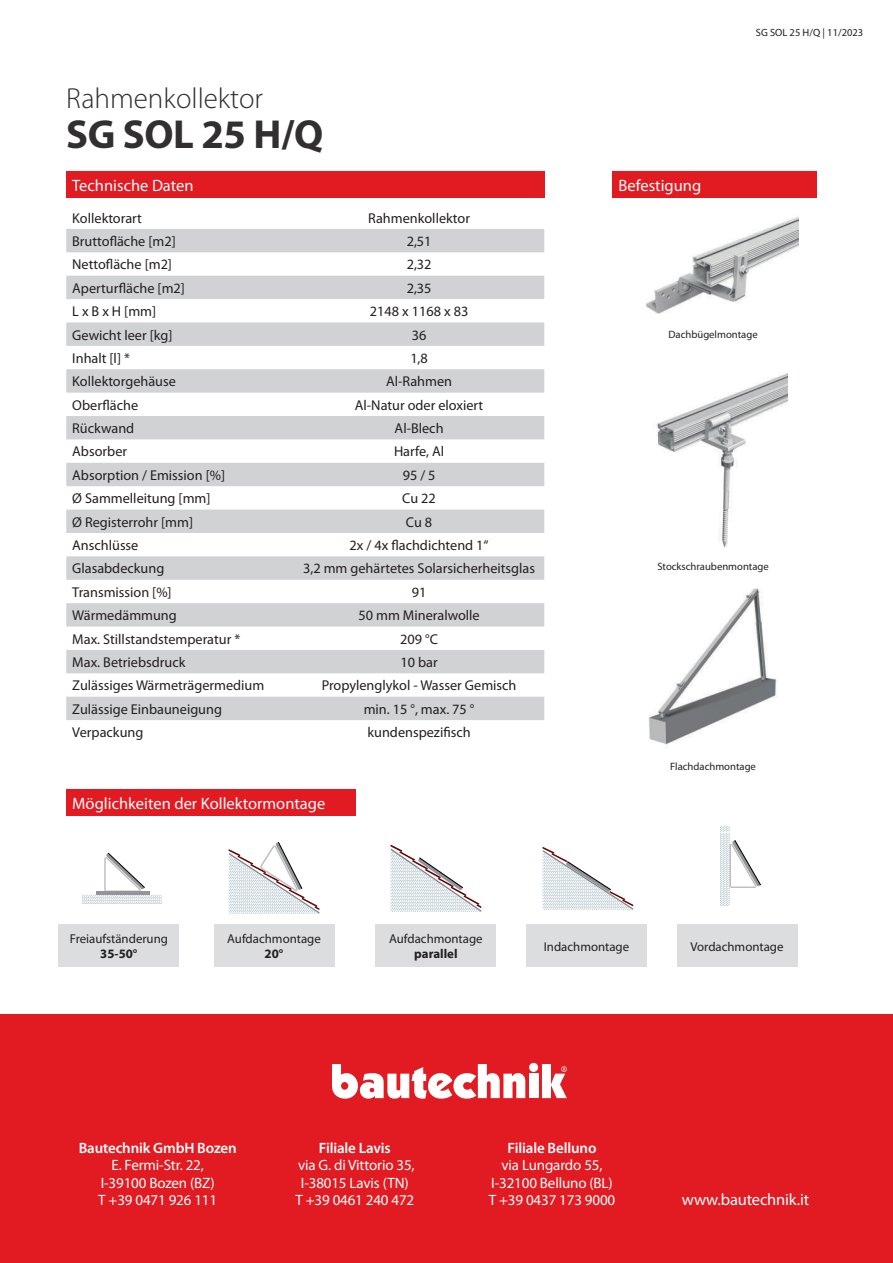
<style>
.page{position:relative;width:893px;height:1263px;background:#fff}
.page>*{position:absolute;margin:0;border:0;box-sizing:border-box;transform-origin:0 0}
.t1{font:700 40.65px "Myriad Pro";letter-spacing:-.01em;color:#312f30}
.t2{font:300 29.1px "Myriad Pro";color:#312f30}
.t3{font:16.5px "Myriad Pro";color:#fff}
.t4{font:15px/17.2px "Myriad Pro";letter-spacing:-.01em;color:#fff;text-align:center}
.t5{font:600 15px "Myriad Pro";letter-spacing:-.01em;color:#fff}
.t6{font:14.25px "Myriad Pro";color:#231f20}
.t7{font:12.9px "Myriad Pro";color:#231f20}
.t8{font:700 12.9px "Myriad Pro";color:#231f20}
.t9{font:10.65px "Myriad Pro";color:#231f20}
.t10{font:10.5px "Myriad Pro";color:#231f20}
</style>
<div class="page">
<div style="left:59px;top:924px;width:120px;height:43px;background:#dcdddf"></div>
<div style="left:214px;top:924px;width:120px;height:43px;background:#dcdddf"></div>
<div style="left:376px;top:924px;width:120px;height:43px;background:#dcdddf"></div>
<div style="left:526px;top:924px;width:121px;height:43px;background:#dcdddf"></div>
<div style="left:677px;top:924px;width:120px;height:43px;background:#dcdddf"></div>
<div style="left:66px;top:171px;width:478px;height:27px;background:#e21a21"></div>
<div style="left:66px;top:790px;width:289px;height:26px;background:#e21a21"></div>
<div style="left:612px;top:171px;width:205px;height:27px;background:#e21a21"></div>
<div style="left:0;top:1014px;width:893px;height:249px;background:#e21a21"></div>
<svg style="left:332px;top:1064px;width:193px;height:35px"></svg>
<div style="left:529px;top:1074px;width:9px;height:24px;background:#fff"></div>
<div style="left:529px;top:1063px;width:9px;height:9px;background:#fff;border-radius:50%"></div>
<svg style="left:542px;top:1064px;width:25px;height:34px"></svg>
<svg style="left:66px;top:229px;width:478px;height:491px;fill:#d1d2d4"></svg>
<svg style="left:82px;top:852px;width:80px;height:51px"></svg>
<hr style="left:96px;top:892px;width:53px;height:3px;background:#939598">
<svg style="left:229px;top:841px;width:90px;height:73px"></svg>
<svg style="left:391px;top:844px;width:90px;height:68px"></svg>
<svg style="left:543px;top:847px;width:90px;height:63px"></svg>
<svg style="left:720px;top:826px;width:41px;height:80px"></svg>
<img style="left:646px;top:216px;width:153px;height:98px">
<img style="left:657px;top:372px;width:131px;height:176px">
<img style="left:649px;top:588px;width:128px;height:160px">
<h2 class="t2" style="left:66px;top:81px;width:198px">Rahmenkollektor</h2>
<h1 class="t1" style="left:66px;top:107px;width:259px">SG SOL 25 H/Q</h1>
<p class="t3" style="left:72px;top:175px;width:123px">Technische Daten</p>
<p class="t6" style="left:72px;top:209px;width:71px">Kollektorart</p>
<p class="t6" style="left:368px;top:209px;width:103px">Rahmenkollektor</p>
<p class="t6" style="left:72px;top:232px;width:105px">Bruttofläche [m2]</p>
<p class="t6" style="left:407px;top:232px;width:26px">2,51</p>
<p class="t6" style="left:72px;top:256px;width:101px">Nettofläche [m2]</p>
<p class="t6" style="left:407px;top:256px;width:26px">2,32</p>
<p class="t6" style="left:72px;top:279px;width:114px">Aperturfläche [m2]</p>
<p class="t6" style="left:407px;top:279px;width:26px">2,35</p>
<p class="t6" style="left:72px;top:303px;width:85px">L x B x H [mm]</p>
<p class="t6" style="left:370px;top:303px;width:100px">2148 x 1168 x 83</p>
<p class="t6" style="left:72px;top:326px;width:102px">Gewicht leer [kg]</p>
<p class="t6" style="left:412px;top:326px;width:16px">36</p>
<p class="t6" style="left:72px;top:349px;width:59px">Inhalt [l] *</p>
<p class="t6" style="left:410px;top:349px;width:19px">1,8</p>
<p class="t6" style="left:72px;top:373px;width:105px">Kollektorgehäuse</p>
<p class="t6" style="left:386px;top:373px;width:67px">Al-Rahmen</p>
<p class="t6" style="left:72px;top:396px;width:67px">Oberfläche</p>
<p class="t6" style="left:355px;top:396px;width:130px">Al-Natur oder eloxiert</p>
<p class="t6" style="left:72px;top:419px;width:64px">Rückwand</p>
<p class="t6" style="left:395px;top:419px;width:50px">Al-Blech</p>
<p class="t6" style="left:72px;top:443px;width:56px">Absorber</p>
<p class="t6" style="left:394px;top:443px;width:52px">Harfe, Al</p>
<p class="t6" style="left:72px;top:466px;width:154px">Absorption / Emission [%]</p>
<p class="t6" style="left:403px;top:466px;width:34px">95 / 5</p>
<p class="t6" style="left:72px;top:490px;width:140px">Ø Sammelleitung [mm]</p>
<p class="t6" style="left:402px;top:490px;width:35px">Cu 22</p>
<p class="t6" style="left:72px;top:513px;width:122px">Ø Registerrohr [mm]</p>
<p class="t6" style="left:406px;top:513px;width:28px">Cu 8</p>
<p class="t6" style="left:72px;top:536px;width:68px">Anschlüsse</p>
<p class="t6" style="left:350px;top:536px;width:141px">2x / 4x flachdichtend 1“</p>
<p class="t6" style="left:72px;top:560px;width:94px">Glasabdeckung</p>
<p class="t6" style="left:303px;top:560px;width:234px">3,2 mm gehärtetes Solarsicherheitsglas</p>
<p class="t6" style="left:72px;top:583px;width:101px">Transmission [%]</p>
<p class="t6" style="left:412px;top:583px;width:16px">91</p>
<p class="t6" style="left:72px;top:607px;width:106px">Wärmedämmung</p>
<p class="t6" style="left:358px;top:607px;width:123px">50 mm Mineralwolle</p>
<p class="t6" style="left:72px;top:630px;width:170px">Max. Stillstandstemperatur *</p>
<p class="t6" style="left:400px;top:630px;width:39px">209 °C</p>
<p class="t6" style="left:72px;top:653px;width:115px">Max. Betriebsdruck</p>
<p class="t6" style="left:400px;top:653px;width:39px">10 bar</p>
<p class="t6" style="left:72px;top:677px;width:194px">Zulässiges Wärmeträgermedium</p>
<p class="t6" style="left:322px;top:677px;width:196px">Propylenglykol - Wasser Gemisch</p>
<p class="t6" style="left:72px;top:700px;width:151px">Zulässige Einbauneigung</p>
<p class="t6" style="left:364px;top:700px;width:112px">min. 15 °, max. 75 °</p>
<p class="t6" style="left:72px;top:723px;width:73px">Verpackung</p>
<p class="t6" style="left:367px;top:723px;width:105px">kundenspezifisch</p>
<p class="t3" style="left:72px;top:793px;width:255px">Möglichkeiten der Kollektormontage</p>
<p class="t3" style="left:618px;top:175px;width:84px">Befestigung</p>
<p class="t10" style="left:756px;top:26px;width:109px">SG SOL 25 H/Q | 11/2023</p>
<p class="t9" style="left:668px;top:328px;width:91px">Dachbügelmontage</p>
<p class="t9" style="left:657px;top:560px;width:113px">Stockschraubenmontage</p>
<p class="t9" style="left:670px;top:760px;width:87px">Flachdachmontage</p>
<p class="t7" style="left:70px;top:930px;width:100px">Freiaufständerung</p>
<p class="t8" style="left:100px;top:945px;width:39px">35-50°</p>
<p class="t7" style="left:227px;top:930px;width:95px">Aufdachmontage</p>
<p class="t8" style="left:265px;top:945px;width:20px">20°</p>
<p class="t7" style="left:389px;top:930px;width:95px">Aufdachmontage</p>
<p class="t8" style="left:414px;top:945px;width:45px">parallel</p>
<p class="t7" style="left:544px;top:938px;width:87px">Indachmontage</p>
<p class="t7" style="left:690px;top:938px;width:95px">Vordachmontage</p>
<p class="t5" style="left:79px;top:1138px;width:159px">Bautechnik GmbH Bozen</p>
<p class="t4" style="left:98px;top:1156px;width:120px">E. Fermi-Str. 22,<br>I-39100 Bozen (BZ)<br>T +39 0471 926 111</p>
<p class="t5" style="left:319px;top:1138px;width:73px">Filiale Lavis</p>
<p class="t4" style="left:295px;top:1156px;width:121px">via G. di Vittorio 35,<br>I-38015 Lavis (TN)<br>T +39 0461 240 472</p>
<p class="t5" style="left:508px;top:1138px;width:90px">Filiale Belluno</p>
<p class="t4" style="left:489px;top:1156px;width:128px">via Lungardo 55,<br>I-32100 Belluno (BL)<br>T +39 0437 173 9000</p>
<p class="t3" style="left:682px;top:1189px;width:129px">www.bautechnik.it</p>
</div>
